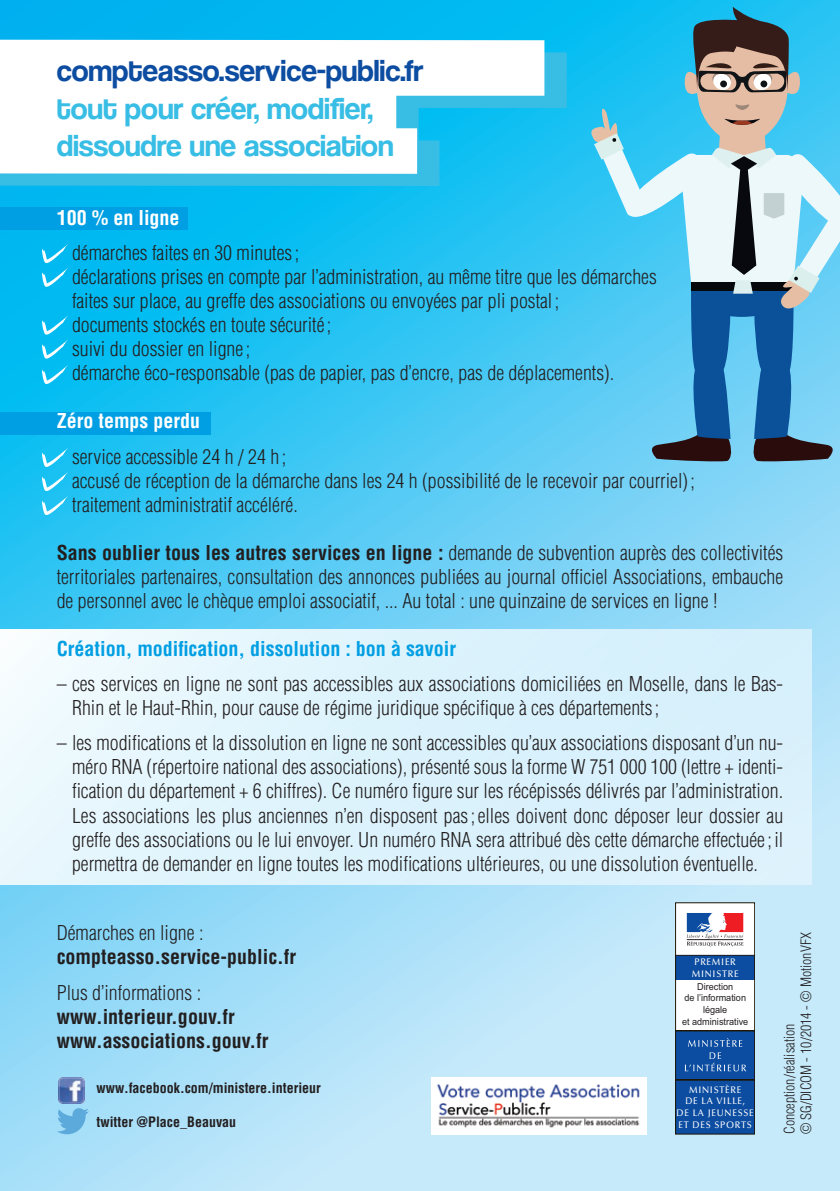
<style>
.page{position:relative;width:840px;height:1191px;background:#fff}
.page>*{position:absolute;margin:0;border:0;box-sizing:border-box;transform-origin:0 0}
.t1{font:31.4px/37.6px "Coolvetica Rg";color:#38bde5}
.t2{font:31.4px "Coolvetica Rg";color:#0d4da1}
.t3{font:300 condensed 20px/24px "Helvetica";color:#231f20}
.t4{font:700 condensed 20px/24px "Helvetica";color:#231f20}
.t5{font:700 condensed 20px "Helvetica";color:#009fe3}
.t6{font:700 condensed 20px "Helvetica";color:#fff}
.t7{font:700 condensed 14px "Helvetica";color:#231f20}
.t8{font:300 condensed 14px/16.8px "Helvetica";color:#231f20}
.t9{font:500 9.6px/11.6px "Optima";letter-spacing:.08em;color:#fff;text-align:center;scale:.95 1}
.t10{font:9.6px/11.6px "Arial";color:#231f20;text-align:center;scale:.95 1}
.s1{font-weight:700}
</style>
<div class="page">
<img style="left:0;top:388px;width:839px;height:803px">
<img style="left:0;top:0;width:839px;height:388px">
<div style="left:0;top:207px;width:187px;height:23px;background:#009fe3"></div>
<div style="left:0;top:412px;width:210px;height:22px;background:#009fe3"></div>
<div style="left:0;top:629px;width:811px;height:255px;background:linear-gradient(to right,#ebf8fd,#d4effb)"></div>
<img style="left:59px;top:1077px;width:26px;height:26px">
<svg style="left:57px;top:1108px;width:32px;height:26px"></svg>
<svg style="left:591px;top:7px;width:248px;height:454px;background:#64b4d2"></svg>
<svg style="left:0;top:52px;width:566px;height:134px;background:#2ebee9"></svg>
<svg style="left:0;top:40px;width:544px;height:134px"></svg>
<svg style="left:675px;top:902px;width:79px;height:232px"></svg>
<svg style="left:42px;top:244px;width:26px;height:43px"></svg>
<svg style="left:42px;top:316px;width:26px;height:42px"></svg>
<svg style="left:42px;top:365px;width:26px;height:19px"></svg>
<svg style="left:42px;top:448px;width:26px;height:67px;background:#40cbf4"></svg>
<img style="left:431px;top:1077px;width:215px;height:57px">
<h1 class="t2" style="left:57px;top:52px;width:368px">compteasso.service-public.fr</h1>
<h1 class="t1" style="left:57px;top:89px;width:338px">tout pour créer, modifier, dissoudre une association</h1>
<p class="t6" style="left:57px;top:205px;width:124px">100 % en ligne</p>
<p class="t3" style="left:72px;top:241px;width:586px">démarches faites en 30 minutes;<br>déclarations prises en compte par l’administration, au même titre que les démarches faites sur place, au greffe des associations ou envoyées par pli postal ;<br>documents stockés en toute sécurité;<br>suivi du dossier en ligne;<br>démarche éco-responsable (pas de papier, pas d’encre, pas de déplacements).</p>
<p class="t6" style="left:57px;top:408px;width:145px">Zéro temps perdu</p>
<p class="t3" style="left:72px;top:444px;width:624px">service accessible 24 h / 24 h ;<br>accusé de réception de la démarche dans les 24 h (possibilité de le recevoir par courriel); traitement administratif accéléré.</p>
<p class="t3" style="left:57px;top:540px;width:727px;text-align:justify"><span class="s1">Sans oublier tous les autres services en ligne :</span> demande de subvention auprès des collectivités territoriales partenaires, consultation des annonces publiées au journal officiel Associations, embauche de personnel avec le chèque emploi associatif, ... Au total : une quinzaine de services en ligne !</p>
<p class="t5" style="left:57px;top:636px;width:400px">Création, modification, dissolution : bon à savoir</p>
<p class="t3" style="left:72px;top:671px;width:712px;text-indent:-15px">– ces services en ligne ne sont pas accessibles aux associations domiciliées en Moselle, dans le Bas-<br>Rhin et le Haut-Rhin, pour cause de régime juridique spécifique à ces départements;</p>
<p class="t3" style="left:72px;top:731px;width:712px;text-align:justify;text-indent:-15px">– les modifications et la dissolution en ligne ne sont accessibles qu’aux associations disposant d’un nu&shy;méro RNA (répertoire national des associations), présenté sous la forme W 751 000 100 (lettre + identi&shy;fication du département + 6 chiffres). Ce numéro figure sur les récépissés délivrés par l’administration.<br>Les associations les plus anciennes n’en disposent pas;elles doivent donc déposer leur dossier au greffe des associations ou le lui envoyer. Un numéro RNA sera attribué dès cette démarche effectuée; il permettra de demander en ligne toutes les modifications ultérieures, ou une dissolution éventuelle.</p>
<p class="t3" style="left:57px;top:921px;width:148px">Démarches en ligne :</p>
<p class="t4" style="left:57px;top:945px;width:241px">compteasso.service-public.fr</p>
<p class="t3" style="left:57px;top:980px;width:146px">Plus d’informations :</p>
<p class="t4" style="left:57px;top:1004px;width:213px">www.interieur.gouv.fr www.associations.gouv.fr</p>
<p class="t7" style="left:96px;top:1079px;width:226px">www.facebook.com/ministere.interieur</p>
<p class="t7" style="left:96px;top:1112px;width:141px">twitter @Place_Beauvau</p>
<p class="t9" style="left:691px;top:956px;width:51px">PREMIER<br>MINISTRE</p>
<p class="t10" style="left:681px;top:980px;width:71px">Direction<br>de l’information légale<br>et administrative</p>
<p class="t9" style="left:676px;top:1083px;width:83px">MINISTÈRE<br>DE LA VILLE,<br>DE LA JEUNESSE<br>ET DES SPORTS</p>
<p class="t8" style="left:780px;top:1134px;width:203px;rotate:-90deg">Conception/réalisation<br>© SG/DICOM - 10/2014 - © MotionVFX</p>
</div>
